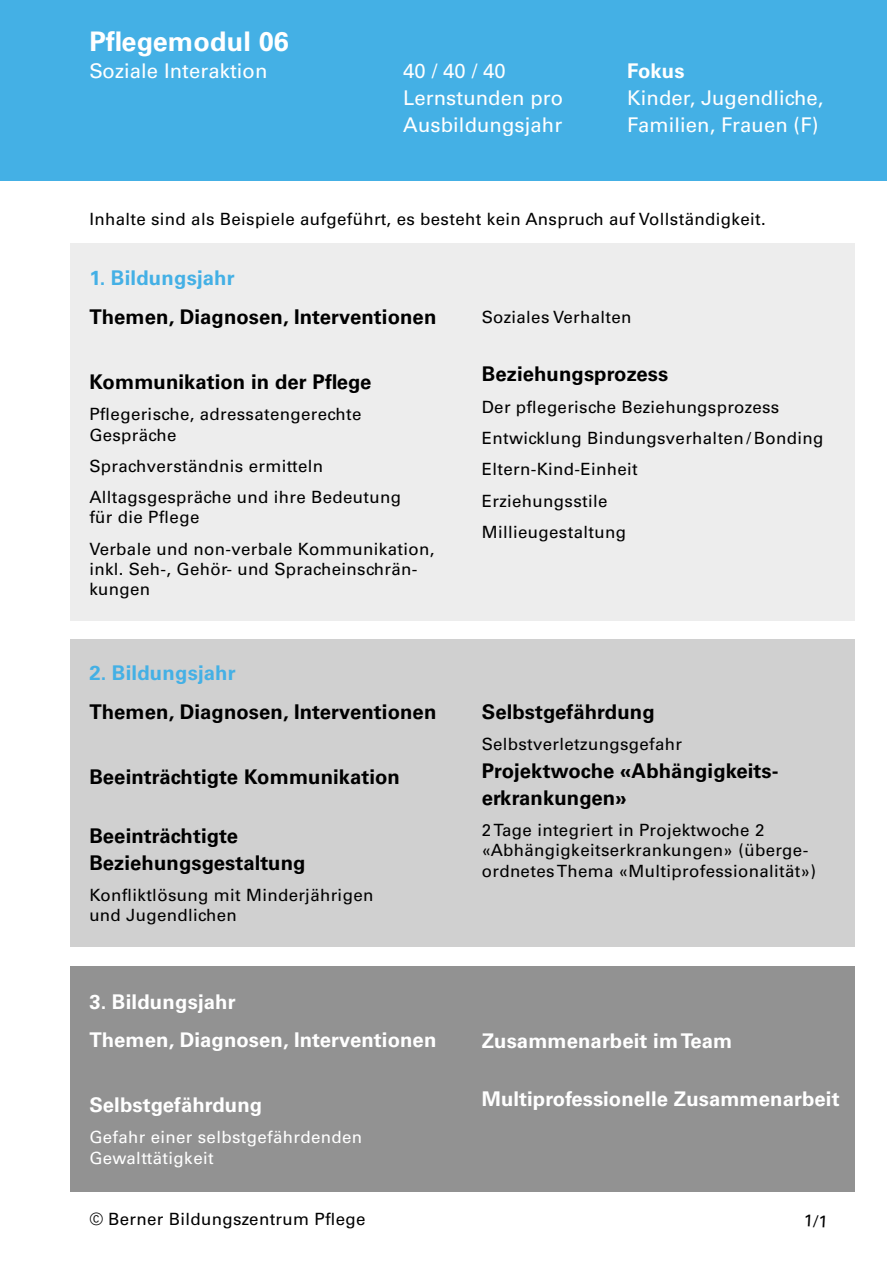
<style>
.page{position:relative;width:887px;height:1263px;background:#fff}
.page>*{position:absolute;margin:0;border:0;box-sizing:border-box;transform-origin:0 0}
.t1{font:700 27px "Univers LT Std";letter-spacing:.005em;color:#fff}
.t2{font:700 20.25px/27px "Univers LT Std";letter-spacing:.005em;color:#000}
.t3{font:700 20.25px/38.2px "Univers LT Std";letter-spacing:.005em;color:#fff}
.t4{font:20.25px/27px "Univers LT Std";letter-spacing:.005em;color:#fff}
.t5{font:700 20.25px "Univers LT Std";letter-spacing:.01em;color:#44b0e5}
.t6{font:16.88px/31.3px "Univers LT Std";letter-spacing:.02em;color:#000}
.t7{font:16.88px/20.2px "Univers LT Std";letter-spacing:.02em;color:#fff}
</style>
<div class="page">
<div style="left:0;top:0;width:887px;height:180px;background:#44b0e5"></div>
<div style="left:70px;top:244px;width:785px;height:377px;background:#ededed"></div>
<div style="left:70px;top:639px;width:785px;height:308px;background:#d0d0d0"></div>
<div style="left:70px;top:966px;width:785px;height:225px;background:#929292"></div>
<h1 class="t1" style="left:89px;top:26px;width:201px">Pflegemodul 06</h1>
<p class="t4" style="left:89px;top:58px;width:180px">Soziale Interaktion</p>
<p class="t4" style="left:403px;top:58px;width:161px">40 / 40 / 40<br>Lernstunden pro<br>Ausbildungsjahr</p>
<p class="t3" style="left:627px;top:52px;width:59px">Fokus</p>
<p class="t4" style="left:627px;top:85px;width:198px">Kinder, Jugendliche,<br>Familien, Frauen (F)</p>
<p class="t6" style="left:89px;top:203px;width:678px">Inhalte sind als Beispiele aufgeführt, es besteht kein Anspruch auf Vollständigkeit.</p>
<p class="t5" style="left:89px;top:266px;width:147px">1. Bildungsjahr</p>
<p class="t2" style="left:89px;top:303px;width:348px">Themen, Diagnosen, Interventionen</p>
<p class="t2" style="left:89px;top:368px;width:284px">Kommunikation in der Pflege</p>
<p class="t6" style="left:89px;top:404px;width:273px;line-height:20.2px">Pflegerische, adressatengerechte<br>Gespräche</p>
<p class="t6" style="left:89px;top:450px;width:313px">Sprachverständnis ermitteln<br>Alltagsgespräche und ihre Bedeutung</p>
<p class="t6" style="left:89px;top:502px;width:347px">für die Pflege<br>Verbale und non-verbale Kommunikation,</p>
<p class="t6" style="left:89px;top:559px;width:329px;line-height:20.2px">inkl. Seh-, Gehör- und Spracheinschrän&shy;kungen</p>
<p class="t5" style="left:89px;top:661px;width:148px">2. Bildungsjahr</p>
<p class="t2" style="left:89px;top:698px;width:348px">Themen, Diagnosen, Interventionen</p>
<p class="t2" style="left:89px;top:763px;width:312px">Beeinträchtigte Kommunikation</p>
<p class="t2" style="left:89px;top:822px;width:218px">Beeinträchtigte<br>Beziehungsgestaltung</p>
<p class="t6" style="left:89px;top:885px;width:285px;line-height:20.2px">Konfliktlösung mit Minderjährigen und Jugendlichen</p>
<p class="t3" style="left:89px;top:982px;width:348px">3. Bildungsjahr<br>Themen, Diagnosen, Interventionen</p>
<p class="t3" style="left:89px;top:1086px;width:174px">Selbstgefährdung</p>
<p class="t7" style="left:89px;top:1127px;width:274px">Gefahr einer selbstgefährdenden<br>Gewalttätigkeit</p>
<p class="t6" style="left:89px;top:1203px;width:278px">© Berner Bildungszentrum Pflege</p>
<p class="t6" style="left:482px;top:301px;width:151px">Soziales Verhalten</p>
<p class="t2" style="left:482px;top:361px;width:188px">Beziehungsprozess</p>
<p class="t6" style="left:482px;top:391px;width:343px">Der pflegerische Beziehungsprozess<br>Entwicklung Bindungsverhalten /Bonding<br>Eltern-Kind-Einheit<br>Erziehungsstile<br>Millieugestaltung</p>
<p class="t2" style="left:482px;top:698px;width:174px">Selbstgefährdung</p>
<p class="t6" style="left:482px;top:729px;width:202px">Selbstverletzungsgefahr</p>
<p class="t2" style="left:482px;top:757px;width:296px">Projektwoche «Abhängigkeits&shy;erkrankungen»</p>
<p class="t6" style="left:482px;top:820px;width:336px;line-height:20.2px">2 Tage integriert in Projektwoche 2 «Abhängigkeitserkrankungen» (überge&shy;ordnetes Thema «Multiprofessionalität»)</p>
<p class="t3" style="left:482px;top:1021px;width:252px">Zusammenarbeit im Team</p>
<p class="t3" style="left:482px;top:1080px;width:359px">Multiprofessionelle Zusammenarbeit</p>
</div>
